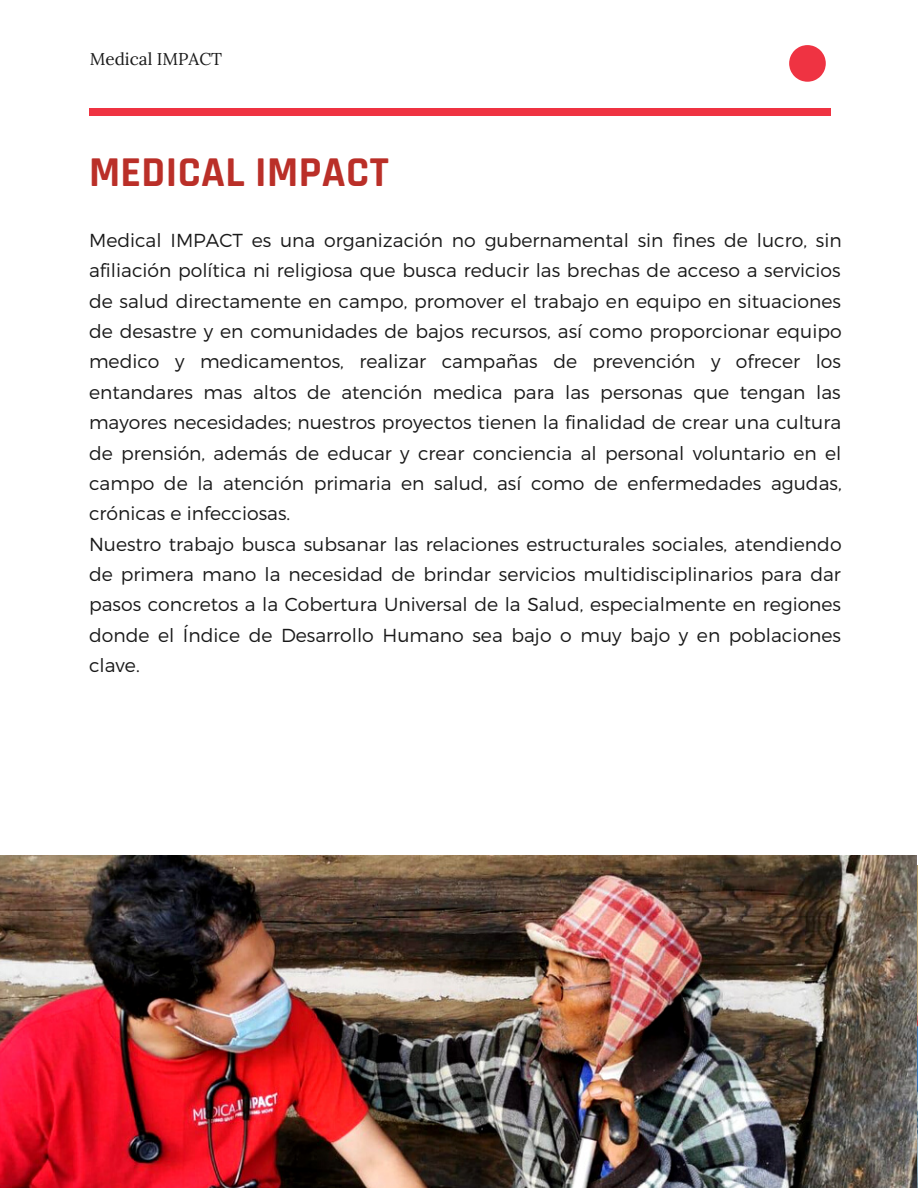
<style>
.page{position:relative;width:918px;height:1188px;background:#fff}
.page>*{position:absolute;margin:0;border:0;box-sizing:border-box;transform-origin:0 0}
.t1{font:700 42.9px "Rajdhani";letter-spacing:.01em;color:#ba2f28}
.t2{font:300 18.75px/30.3px "Montserrat";color:#191919;text-align:justify}
.t3{font:17.1px "Lora";color:#191919}
</style>
<div class="page">
<div style="left:89px;top:108px;width:741px;height:8px;background:#ef3342"></div>
<svg style="left:789px;top:45px;width:37px;height:37px"></svg>
<img style="left:0;top:856px;width:916px;height:332px">
<p class="t3" style="left:90px;top:48px;width:134px">Medical IMPACT</p>
<p class="t1" style="left:89px;top:146px;width:301px">MEDICAL IMPACT</p>
<p class="t2" style="left:89px;top:224px;width:754px">Medical IMPACT es una organización no gubernamental sin fines de lucro, sin afiliación política ni religiosa que busca reducir las brechas de acceso a servicios de salud directamente en campo, promover el trabajo en equipo en situaciones de desastre y en comunidades de bajos recursos, así como proporcionar equipo medico y medicamentos, realizar campañas de prevención y ofrecer los entandares mas altos de atención medica para las personas que tengan las mayores necesidades; nuestros proyectos tienen la finalidad de crear una cultura de prensión, además de educar y crear conciencia al personal voluntario en el campo de la atención primaria en salud, así como de enfermedades agudas, crónicas e infecciosas.</p>
<p class="t2" style="left:89px;top:528px;width:754px">Nuestro trabajo busca subsanar las relaciones estructurales sociales, atendiendo de primera mano la necesidad de brindar servicios multidisciplinarios para dar pasos concretos a la Cobertura Universal de la Salud, especialmente en regiones donde el Índice de Desarrollo Humano sea bajo o muy bajo y en poblaciones clave.</p>
</div>
